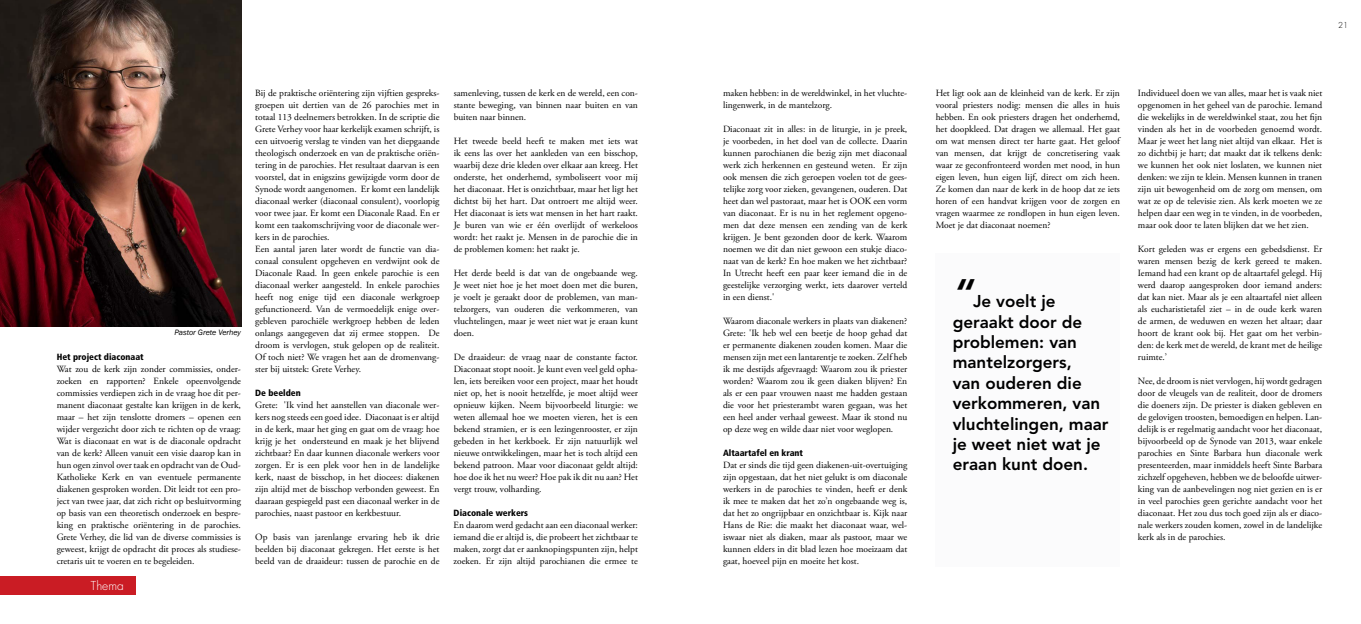
<style>
.page{position:relative;width:1361px;height:624px;background:#fff}
.page>*{position:absolute;margin:0;border:0;box-sizing:border-box;transform-origin:0 0}
.t1{font:italic 800 39.6px "Avenir";color:#000}
.t2{font:800 17px/20.4px "Avenir";color:#000}
.t3{font:300 12px "Futura";color:#fff}
.t4{font:9.5px/12px "Adobe Garamond Pro";color:#000;text-align:justify}
.t5{font:900 condensed 9px "Frutiger";color:#000}
.t6{font:italic 8px "Franklin Gothic";letter-spacing:-.005em;color:#000}
.t7{font:300 8px "Futura";color:#000}
</style>
<div class="page">
<div style="left:0;top:576px;width:135px;height:18px;background:#ca1c24"></div>
<img style="left:0;top:0;width:241px;height:326px">
<div style="left:935px;top:253px;width:185px;height:314px;background:#fbfbfc"></div>
<p class="t6" style="left:174px;top:327px;width:68px">Pastor Grete Verhey</p>
<p class="t5" style="left:57px;top:351px;width:89px">Het project diaconaat</p>
<p class="t4" style="left:57px;top:363px;width:186px">Wat zou de kerk zijn zonder commissies, onder&shy;zoeken en rapporten? Enkele opeenvolgende commissies verdiepen zich in de vraag hoe dit per&shy;manent diaconaat gestalte kan krijgen in de kerk, maar – het zijn tenslotte dromers – openen een wijder vergezicht door zich te richten op de vraag:<br>Wat is diaconaat en wat is de diaconale opdracht van de kerk? Alleen vanuit een visie daarop kan in hun ogen zinvol over taak en opdracht van de Oud-Katholieke Kerk en van eventuele permanente diakenen gesproken worden. Dit leidt tot een pro&shy;ject van twee jaar, dat zich richt op besluitvorming op basis van een theoretisch onderzoek en bespre&shy;king en praktische oriëntering in de parochies.<br>Grete Verhey, die lid van de diverse commissies is geweest, krijgt de opdracht dit proces als studiese&shy;cretaris uit te voeren en te begeleiden.</p>
<p class="t3" style="left:91px;top:578px;width:34px">Thema</p>
<p class="t4" style="left:255px;top:87px;width:186px;text-align:left">Bij de praktische oriëntering zijn vijftien gespreks&shy;groepen uit dertien van de 26 parochies met in totaal 113 deelnemers betrokken. In de scriptie die Grete Verhey voor haar kerkelijk examen schrijft, is een uitvoerig verslag te vinden van het diepgaande theologisch onderzoek en van de praktische oriën&shy;tering in de parochies. Het resultaat daarvan is een voorstel, dat in enigszins gewijzigde vorm door de Synode wordt aangenomen. Er komt een landelijk diaconaal werker (diaconaal consulent), voorlopig voor twee jaar. Er komt een Diaconale Raad. En er komt een taakomschrijving voor de diaconale wer&shy;kers in de parochies.<br>Een aantal jaren later wordt de functie van dia&shy;conaal consulent opgeheven en verdwijnt ook de Diaconale Raad. In geen enkele parochie is een diaconaal werker aangesteld. In enkele parochies heeft nog enige tijd een diaconale werkgroep gefunctioneerd. Van de vermoedelijk enige over&shy;gebleven parochiële werkgroep hebben de leden onlangs aangegeven dat zij ermee stoppen. De droom is vervlogen, stuk gelopen op de realiteit.<br>Of toch niet? We vragen het aan de dromenvang&shy;ster bij uitstek: Grete Verhey.</p>
<p class="t5" style="left:255px;top:387px;width:47px">De beelden</p>
<p class="t4" style="left:255px;top:399px;width:186px">Grete: 'Ik vind het aanstellen van diaconale wer&shy;kers nog steeds een goed idee. Diaconaat is er altijd in de kerk, maar het ging en gaat om de vraag: hoe krijg je het ondersteund en maak je het blijvend zichtbaar? En daar kunnen diaconale werkers voor zorgen. Er is een plek voor hen in de landelijke kerk, naast de bisschop, in het diocees: diakenen zijn altijd met de bisschop verbonden geweest. En daaraan gespiegeld past een diaconaal werker in de parochies, naast pastoor en kerkbestuur.</p>
<p class="t4" style="left:255px;top:531px;width:186px">Op basis van jarenlange ervaring heb ik drie beelden bij diaconaat gekregen. Het eerste is het beeld van de draaideur: tussen de parochie en de</p>
<p class="t4" style="left:454px;top:87px;width:186px">samenleving, tussen de kerk en de wereld, een con&shy;stante beweging, van binnen naar buiten en van buiten naar binnen.</p>
<p class="t4" style="left:454px;top:135px;width:186px">Het tweede beeld heeft te maken met iets wat ik eens las over het aankleden van een bisschop, waarbij deze drie kleden over elkaar aan kreeg. Het onderste, het onderhemd, symboliseert voor mij het diaconaat. Het is onzichtbaar, maar het ligt het dichtst bij het hart. Dat ontroert me altijd weer.<br>Het diaconaat is iets wat mensen in het hart raakt.<br>Je buren van wie er één overlijdt of werkeloos wordt: het raakt je. Mensen in de parochie die in de problemen komen: het raakt je.</p>
<p class="t4" style="left:454px;top:267px;width:186px">Het derde beeld is dat van de ongebaande weg.<br>Je weet niet hoe je het moet doen met die buren, je voelt je geraakt door de problemen, van man&shy;telzorgers, van ouderen die verkommeren, van vluchtelingen, maar je weet niet wat je eraan kunt doen.</p>
<p class="t4" style="left:454px;top:351px;width:186px">De draaideur: de vraag naar de constante factor.<br>Diaconaat stopt nooit. Je kunt even veel geld opha&shy;len, iets bereiken voor een project, maar het houdt niet op, het is nooit hetzelfde, je moet altijd weer opnieuw kijken. Neem bijvoorbeeld liturgie: we weten allemaal hoe we moeten vieren, het is een bekend stramien, er is een lezingenrooster, er zijn gebeden in het kerkboek. Er zijn natuurlijk wel nieuwe ontwikkelingen, maar het is toch altijd een bekend patroon. Maar voor diaconaat geldt altijd: hoe doe ik het nu weer? Hoe pak ik dit nu aan? Het vergt trouw, volharding.</p>
<p class="t5" style="left:454px;top:507px;width:76px">Diaconale werkers</p>
<p class="t4" style="left:454px;top:519px;width:186px">En daarom werd gedacht aan een diaconaal werker: iemand die er altijd is, die probeert het zichtbaar te maken, zorgt dat er aanknopingspunten zijn, helpt zoeken. Er zijn altijd parochianen die ermee te</p>
<p class="t4" style="left:723px;top:87px;width:186px">maken hebben: in de wereldwinkel, in het vluchte&shy;lingenwerk, in de mantelzorg.</p>
<p class="t4" style="left:723px;top:123px;width:186px">Diaconaat zit in alles: in de liturgie, in je preek, je voorbeden, in het doel van de collecte. Daarin kunnen parochianen die bezig zijn met diaconaal werk zich herkennen en gesteund weten. Er zijn ook mensen die zich geroepen voelen tot de gees&shy;telijke zorg voor zieken, gevangenen, ouderen. Dat heet dan wel pastoraat, maar het is OOK een vorm van diaconaat. Er is nu in het reglement opgeno&shy;men dat deze mensen een zending van de kerk krijgen. Je bent gezonden door de kerk. Waarom noemen we dit dan niet gewoon een stukje diaco&shy;naat van de kerk? En hoe maken we het zichtbaar?<br>In Utrecht heeft een paar keer iemand die in de geestelijke verzorging werkt, iets daarover verteld in een dienst.'</p>
<p class="t4" style="left:723px;top:315px;width:186px">Waarom diaconale werkers in plaats van diakenen?<br>Grete: 'Ik heb wel een beetje de hoop gehad dat er permanente diakenen zouden komen. Maar die mensen zijn met een lantarentje te zoeken. Zelf heb ik me destijds afgevraagd: Waarom zou ik priester worden? Waarom zou ik geen diaken blijven? En als er een paar vrouwen naast me hadden gestaan die voor het priesterambt waren gegaan, was het een heel ander verhaal geweest. Maar ik stond nu op deze weg en wilde daar niet voor weglopen.</p>
<p class="t5" style="left:723px;top:447px;width:82px">Altaartafel en krant</p>
<p class="t4" style="left:723px;top:459px;width:186px">Dat er sinds die tijd geen diakenen-uit-overtuiging zijn opgestaan, dat het niet gelukt is om diaconale werkers in de parochies te vinden, heeft er denk ik mee te maken dat het zo’n ongebaande weg is, dat het zo ongrijpbaar en onzichtbaar is. Kijk naar Hans de Rie: die maakt het diaconaat waar, wel&shy;iswaar niet als diaken, maar als pastoor, maar we kunnen elders in dit blad lezen hoe moeizaam dat gaat, hoeveel pijn en moeite het kost.</p>
<p class="t7" style="left:1338px;top:20px;width:11px">21</p>
<p class="t4" style="left:935px;top:87px;width:186px">Het ligt ook aan de kleinheid van de kerk. Er zijn vooral priesters nodig: mensen die alles in huis hebben. En ook priesters dragen het onderhemd, het doopkleed. Dat dragen we allemaal. Het gaat om wat mensen direct ter harte gaat. Het geloof van mensen, dat krijgt de concretisering vaak waar ze geconfronteerd worden met nood, in hun eigen leven, hun eigen lijf, direct om zich heen.<br>Ze komen dan naar de kerk in de hoop dat ze iets horen of een handvat krijgen voor de zorgen en vragen waarmee ze rondlopen in hun eigen leven.<br>Moet je dat diaconaat noemen?</p>
<p class="t4" style="left:1138px;top:87px;width:186px">Individueel doen we van alles, maar het is vaak niet opgenomen in het geheel van de parochie. Iemand die wekelijks in de wereldwinkel staat, zou het fijn vinden als het in de voorbeden genoemd wordt.<br>Maar je weet het lang niet altijd van elkaar. Het is zo dichtbij je hart; dat maakt dat ik telkens denk: we kunnen het ook niet loslaten, we kunnen niet denken: we zijn te klein. Mensen kunnen in tranen zijn uit bewogenheid om de zorg om mensen, om wat ze op de televisie zien. Als kerk moeten we ze helpen daar een weg in te vinden, in de voorbeden, maar ook door te laten blijken dat we het zien.</p>
<p class="t4" style="left:1138px;top:243px;width:186px">Kort geleden was er ergens een gebedsdienst. Er waren mensen bezig de kerk gereed te maken.<br>Iemand had een krant op de altaartafel gelegd. Hij werd daarop aangesproken door iemand anders: dat kan niet. Maar als je een altaartafel niet alleen als eucharistietafel ziet – in de oude kerk waren de armen, de weduwen en wezen het altaar; daar hoort de krant ook bij. Het gaat om het verbin&shy;den: de kerk met de wereld, de krant met de heilige ruimte.’</p>
<p class="t4" style="left:1138px;top:375px;width:186px">Nee, de droom is niet vervlogen, hij wordt gedragen door de vleugels van de realiteit, door de dromers die doeners zijn. De priester is diaken gebleven en de gelovigen troosten, bemoedigen en helpen. Lan&shy;delijk is er regelmatig aandacht voor het diaconaat, bijvoorbeeld op de Synode van 2013, waar enkele parochies en Sinte Barbara hun diaconale werk presenteerden, maar inmiddels heeft Sinte Barbara zichzelf opgeheven, hebben we de beloofde uitwer&shy;king van de aanbevelingen nog niet gezien en is er in veel parochies geen gerichte aandacht voor het diaconaat. Het zou dus toch goed zijn als er diaco&shy;nale werkers zouden komen, zowel in de landelijke kerk als in de parochies.</p>
<h1 class="t1" style="left:952px;top:270px;width:22px">‘‘</h1>
<h2 class="t2" style="left:952px;top:291px;width:157px;text-indent:20px">Je voelt je geraakt door de problemen: van mantelzorgers,<br>van ouderen die verkommeren, van vluchtelingen, maar je weet niet wat je eraan kunt doen.</h2>
</div>
